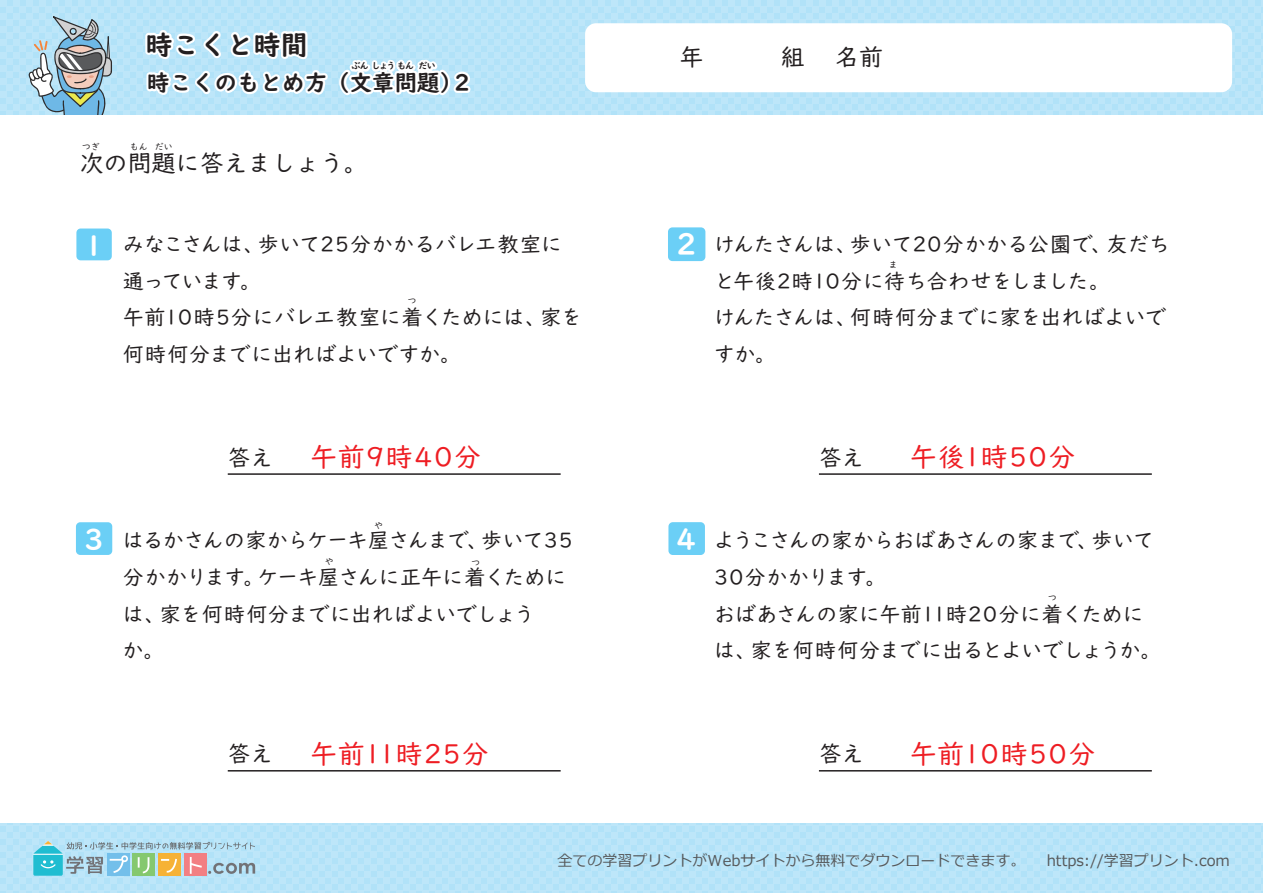
<style>
.page{position:relative;width:1263px;height:893px;background:#fff}
.page>*{position:absolute;margin:0;border:0;box-sizing:border-box;transform-origin:0 0}
.t1{font:29.1px "UD Digi Kyokasho NP B";color:#fff}
.t2{font:28.35px "UD Digi Kyokasho NP B";color:#fff}
.t3{font:28.2px "UD Digi Kyokasho NP B";color:#fff}
.t4{font:27.45px "UD Digi Kyokasho NP B";color:#fff}
.t5{font:27px "UD Digi Kyokasho NP R";letter-spacing:.05em;color:#ee1d23}
.t6{font:27px "UD Digi Kyokasho NP R";letter-spacing:.02em;color:#ee1d23}
.t7{font:27px "UD Digi Kyokasho NP B";color:#231f20}
.t8{font:24px "UD Digi Kyokasho NP R";color:#231f20}
.t9{font:22.5px "UD Digi Kyokasho NP B";color:#231f20}
.t10{font:22.5px "UD Digi Kyokasho NP R";color:#231f20}
.t11{font:21px/36.8px "UD Digi Kyokasho NP R";letter-spacing:-.015em;color:#231f20}
.t12{font:15px "Meiryo";color:#56595b}
.t13{font:9px "UD Digi Kyokasho NP R";color:#231f20}
.t14{font:9px "UD Digi Kyokasho NP B";letter-spacing:-.055em;color:#231f20}
</style>
<div class="page">
<div style="left:0;top:0;width:1263px;height:114px;background:#bde6f9"></div>
<div style="left:0;top:823px;width:1263px;height:70px;background:#bde6f9"></div>
<div style="left:585px;top:23px;width:647px;height:69px;background:#fff;border-radius:11px"></div>
<svg style="left:33px;top:841px;width:222px;height:35px"></svg>
<svg style="left:28px;top:16px;width:84px;height:98px"></svg>
<div style="left:76px;top:229px;width:36px;height:31px;background:#6bcff6;border-radius:4px"></div>
<div style="left:76px;top:522px;width:36px;height:33px;background:#6bcff6;border-radius:4px"></div>
<div style="left:668px;top:227px;width:37px;height:34px;background:#6bcff6;border-radius:4px"></div>
<div style="left:668px;top:522px;width:37px;height:33px;background:#6bcff6;border-radius:4px"></div>
<hr style="left:228px;top:473px;width:333px;height:2px;background:#231f20">
<hr style="left:228px;top:770px;width:333px;height:1px;background:#231f20">
<hr style="left:819px;top:473px;width:333px;height:2px;background:#231f20">
<hr style="left:819px;top:770px;width:333px;height:1px;background:#231f20">
<svg style="left:142px;top:0;width:332px;height:115px"></svg>
<p class="t7" style="left:146px;top:29px;width:163px">時こくと時間</p>
<p class="t9" style="left:147px;top:69px;width:316px">時こくのもとめ方（文章問題）</p>
<p class="t14" style="left:351px;top:61px;width:86px">ぶんしょうもんだい</p>
<p class="t9" style="left:454px;top:69px;width:17px">2</p>
<p class="t13" style="left:82px;top:141px;width:19px">つぎ</p>
<p class="t13" style="left:130px;top:141px;width:45px">もん だい</p>
<p class="t8" style="left:80px;top:149px;width:289px">次の問題に答えましょう。</p>
<h3 class="t4" style="left:84px;top:229px;width:21px">1</h3>
<p class="t11" style="left:123px;top:226px;width:461px">みなこさんは、歩いて25分かかるバレエ教室に通っています。<br>午前10時5分にバレエ教室に着くためには、家を何時何分までに出ればよいですか。</p>
<p class="t13" style="left:407px;top:296px;width:10px">つ</p>
<h3 class="t3" style="left:84px;top:522px;width:21px">3</h3>
<p class="t10" style="left:228px;top:444px;width:46px">答え</p>
<p class="t5" style="left:310px;top:441px;width:173px">午前9時40分</p>
<p class="t13" style="left:374px;top:520px;width:10px">や</p>
<p class="t11" style="left:123px;top:522px;width:451px">はるかさんの家からケーキ屋さんまで、歩いて35分かかります。ケーキ屋さんに正午に着くためには、家を何時何分までに出ればよいでしょう<br>か。</p>
<p class="t13" style="left:325px;top:556px;width:10px">や</p>
<p class="t13" style="left:471px;top:557px;width:10px">つ</p>
<p class="t10" style="left:228px;top:741px;width:46px">答え</p>
<p class="t6" style="left:310px;top:738px;width:180px">午前11時25分</p>
<p class="t8" style="left:680px;top:43px;width:25px">年</p>
<p class="t8" style="left:781px;top:43px;width:25px">組</p>
<p class="t8" style="left:835px;top:43px;width:49px">名前</p>
<h1 class="t1" style="left:676px;top:226px;width:22px">2</h1>
<p class="t11" style="left:714px;top:226px;width:457px">けんたさんは、歩いて20分かかる公園で、友だちと午後2時10分に待ち合わせをしました。<br>けんたさんは、何時何分までに家を出ればよいですか。</p>
<p class="t13" style="left:889px;top:259px;width:10px">ま</p>
<p class="t10" style="left:819px;top:444px;width:46px">答え</p>
<p class="t5" style="left:910px;top:441px;width:167px">午後1時50分</p>
<h2 class="t2" style="left:676px;top:522px;width:22px">4</h2>
<p class="t11" style="left:714px;top:522px;width:449px">ようこさんの家からおばあさんの家まで、歩いて<br>30分かかります。<br>おばあさんの家に午前11時20分に着くためには、家を何時何分までに出るとよいでしょうか。</p>
<p class="t13" style="left:1048px;top:592px;width:10px">つ</p>
<p class="t10" style="left:819px;top:741px;width:46px">答え</p>
<p class="t5" style="left:910px;top:738px;width:187px">午前10時50分</p>
<p class="t12" style="left:558px;top:850px;width:469px">全ての学習プリントがWebサイトから無料でダウンロードできます。</p>
<p class="t12" style="left:1047px;top:850px;width:185px">https://学習プリント.com</p>
</div>
